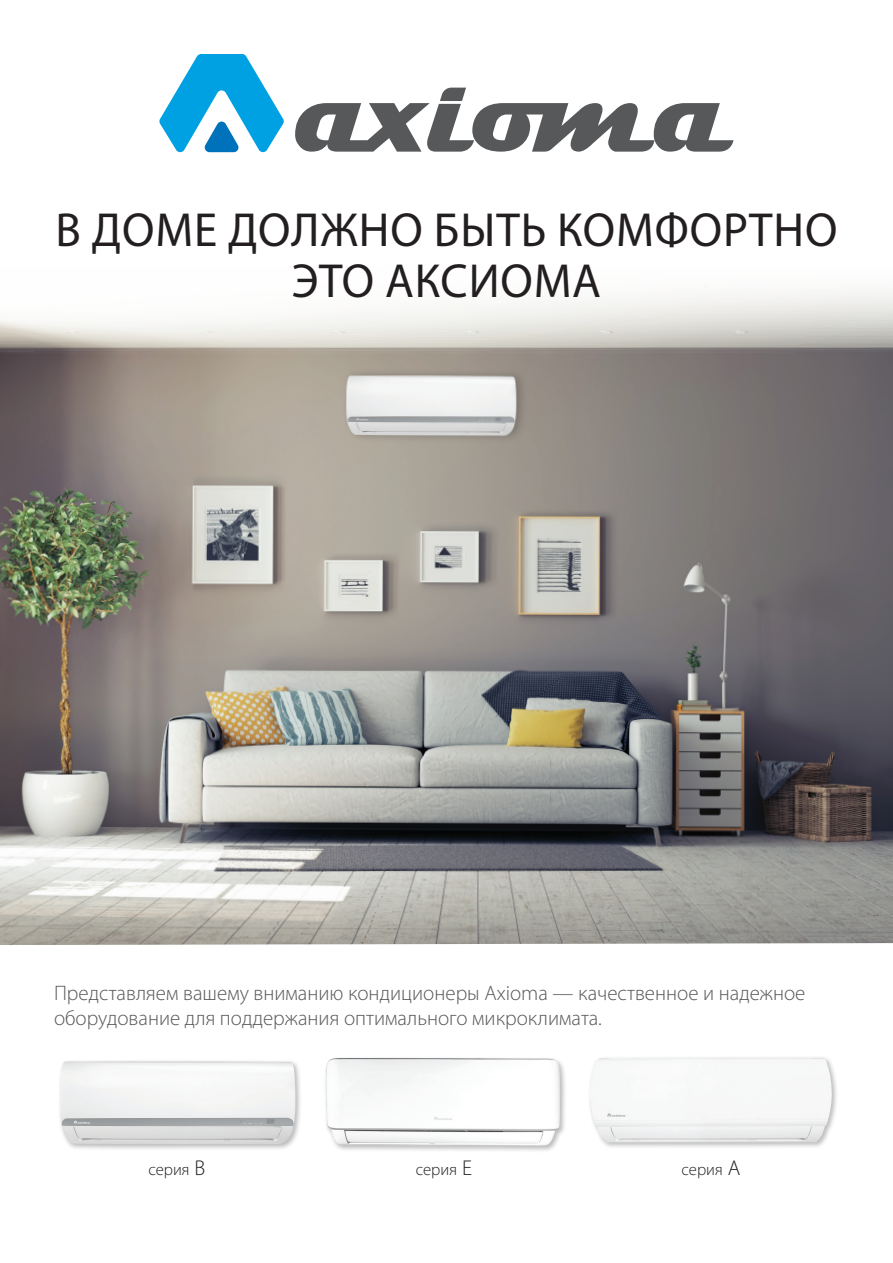
<style>
.page{position:relative;width:893px;height:1263px;background:#fff}
.page>*{position:absolute;margin:0;border:0;box-sizing:border-box;transform-origin:0 0}
.t1{font:48px "Myriad Pro";letter-spacing:.02em;color:#231f20}
.t2{font:300 21px/25.2px "Myriad Pro";color:#57585a}
.t3{font:300 16.65px "Myriad Pro";color:#231f20}
.s1{font-size:21.45px}
</style>
<div class="page">
<img style="left:0;top:291px;width:893px;height:654px">
<svg style="left:295px;top:88px;width:439px;height:64px"></svg>
<svg style="left:159px;top:54px;width:125px;height:99px"></svg>
<div style="left:588px;top:1055px;width:250px;height:94px;background:#231f20;opacity:.3"></div>
<img style="left:588px;top:1058px;width:250px;height:84px">
<div style="left:324px;top:1056px;width:243px;height:96px;background:#231f20;opacity:.3"></div>
<img style="left:326px;top:1058px;width:234px;height:88px">
<div style="left:58px;top:1059px;width:244px;height:92px;background:#231f20;opacity:.3"></div>
<img style="left:60px;top:1061px;width:117px;height:72px">
<p class="t1" style="left:56px;top:200px;width:783px">В ДОМЕ ДОЛЖНО БЫТЬ КОМФОРТНО</p>
<p class="t1" style="left:292px;top:251px;width:311px">ЭТО АКСИОМА</p>
<p class="t2" style="left:54px;top:980px;width:753px">Представляем вашему вниманию кондиционеры Axioma — качественное и надежное оборудование для поддержания оптимального микроклимата.</p>
<p class="t3" style="left:148px;top:1159px;width:59px">серия <span class="s1">B</span></p>
<p class="t3" style="left:416px;top:1159px;width:58px">серия <span class="s1">E</span></p>
<p class="t3" style="left:682px;top:1159px;width:60px">серия <span class="s1">А</span></p>
</div>
